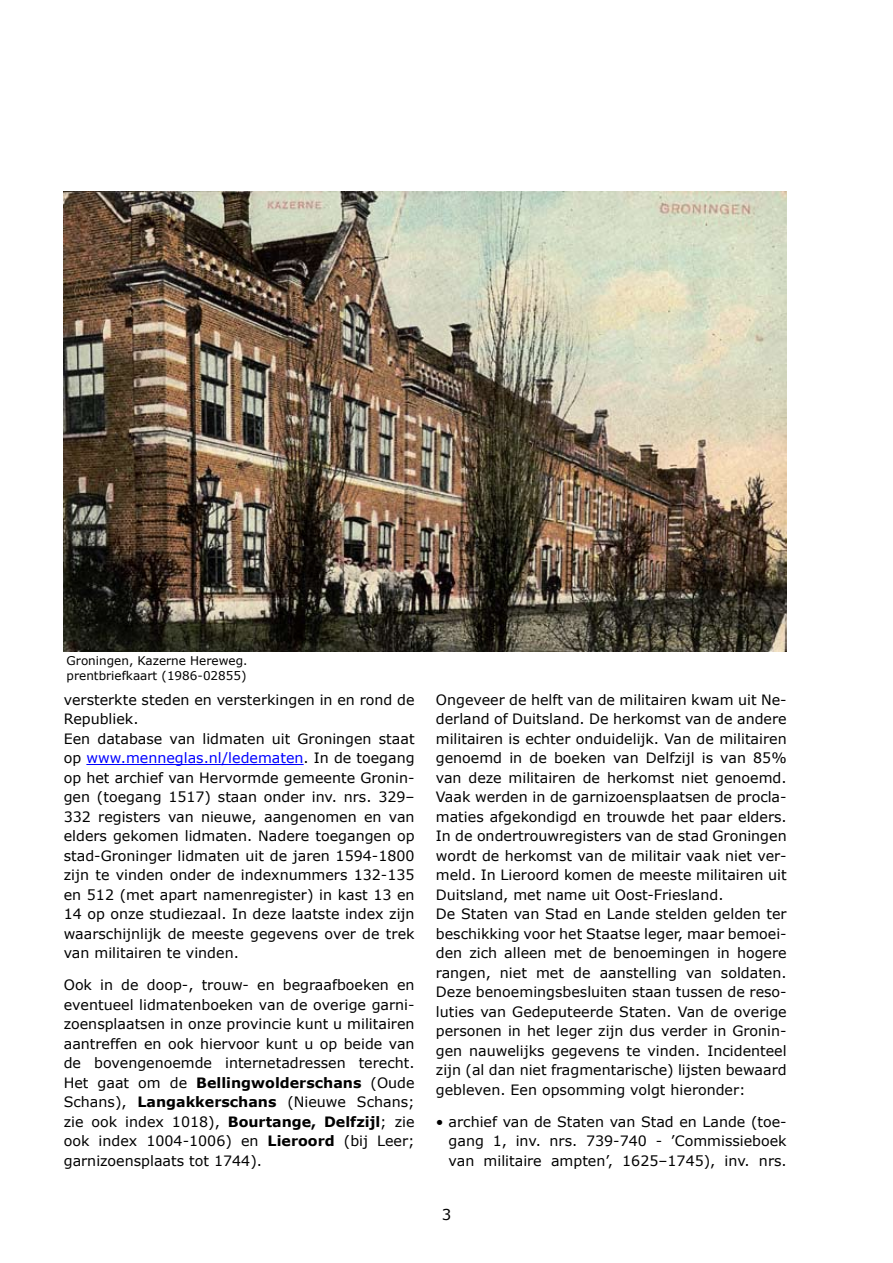
<style>
.page{position:relative;width:893px;height:1263px;background:#fff}
.page>*{position:absolute;margin:0;border:0;box-sizing:border-box;transform-origin:0 0}
.t1{font:15px "Verdana";color:#000}
.t2{font:14.25px/19.5px "Verdana";color:#000}
.t3{font:12px/15px "Verdana";color:#000}
.s1{color:#00f}
.s2{font-weight:700}
</style>
<div class="page">
<hr style="left:86px;top:764px;width:218px;height:1px;background:#00f">
<img style="left:64px;top:191px;width:723px;height:460px">
<p class="t3" style="left:67px;top:653px;width:182px">Groningen, Kazerne Hereweg. prentbriefkaart (1986-02855)</p>
<p class="t2" style="left:64px;top:689px;width:352px">versterkte steden en versterkingen in en rond de Republiek.<br>Een database van lidmaten uit Groningen staat op <span class="s1">www.menneglas.nl/ledematen</span>. In de toegang op het archief van Hervormde gemeente Gronin&shy;gen (toegang 1517) staan onder inv. nrs. 329– 332 registers van nieuwe, aangenomen en van elders gekomen lidmaten. Nadere toegangen op stad-Groninger lidmaten uit de jaren 1594-1800 zijn te vinden onder de indexnummers 132-135 en 512 (met apart namenregister) in kast 13 en 14 op onze studiezaal. In deze laatste index zijn waarschijnlijk de meeste gegevens over de trek van militairen te vinden.</p>
<p class="t2" style="left:64px;top:975px;width:352px;text-align:justify">Ook in de doop-, trouw- en begraafboeken en eventueel lidmatenboeken van de overige garni&shy;zoensplaatsen in onze provincie kunt u militairen aantreffen en ook hiervoor kunt u op beide van de bovengenoemde internetadressen terecht.<br>Het gaat om de <span class="s2">Bellingwolderschans</span> (Oude Schans), <span class="s2">Langakkerschans</span> (Nieuwe Schans; zie ook index 1018), <span class="s2">Bourtange, Delfzijl</span>; zie ook index 1004-1006) en <span class="s2">Lieroord</span> (bij Leer; garnizoensplaats tot 1744).</p>
<p class="t2" style="left:436px;top:689px;width:352px">Ongeveer de helft van de militairen kwam uit Ne&shy;derland of Duitsland. De herkomst van de andere militairen is echter onduidelijk. Van de militairen genoemd in de boeken van Delfzijl is van 85% van deze militairen de herkomst niet genoemd.<br>Vaak werden in de garnizoensplaatsen de procla&shy;maties afgekondigd en trouwde het paar elders.<br>In de ondertrouwregisters van de stad Groningen wordt de herkomst van de militair vaak niet ver&shy;meld. In Lieroord komen de meeste militairen uit Duitsland, met name uit Oost-Friesland.<br>De Staten van Stad en Lande stelden gelden ter beschikking voor het Staatse leger, maar bemoei&shy;den zich alleen met de benoemingen in hogere rangen, niet met de aanstelling van soldaten.<br>Deze benoemingsbesluiten staan tussen de reso&shy;luties van Gedeputeerde Staten. Van de overige personen in het leger zijn dus verder in Gronin&shy;gen nauwelijks gegevens te vinden. Incidenteel zijn (al dan niet fragmentarische) lijsten bewaard gebleven. Een opsomming volgt hieronder:</p>
<p class="t2" style="left:449px;top:1111px;width:340px;text-align:justify;text-indent:-13px">• archief van de Staten van Stad en Lande (toe&shy;gang 1, inv. nrs. 739-740 - ’Commissieboek van militaire ampten’, 1625–1745), inv. nrs.</p>
<p class="t1" style="left:442px;top:1205px;width:11px">3</p>
</div>
